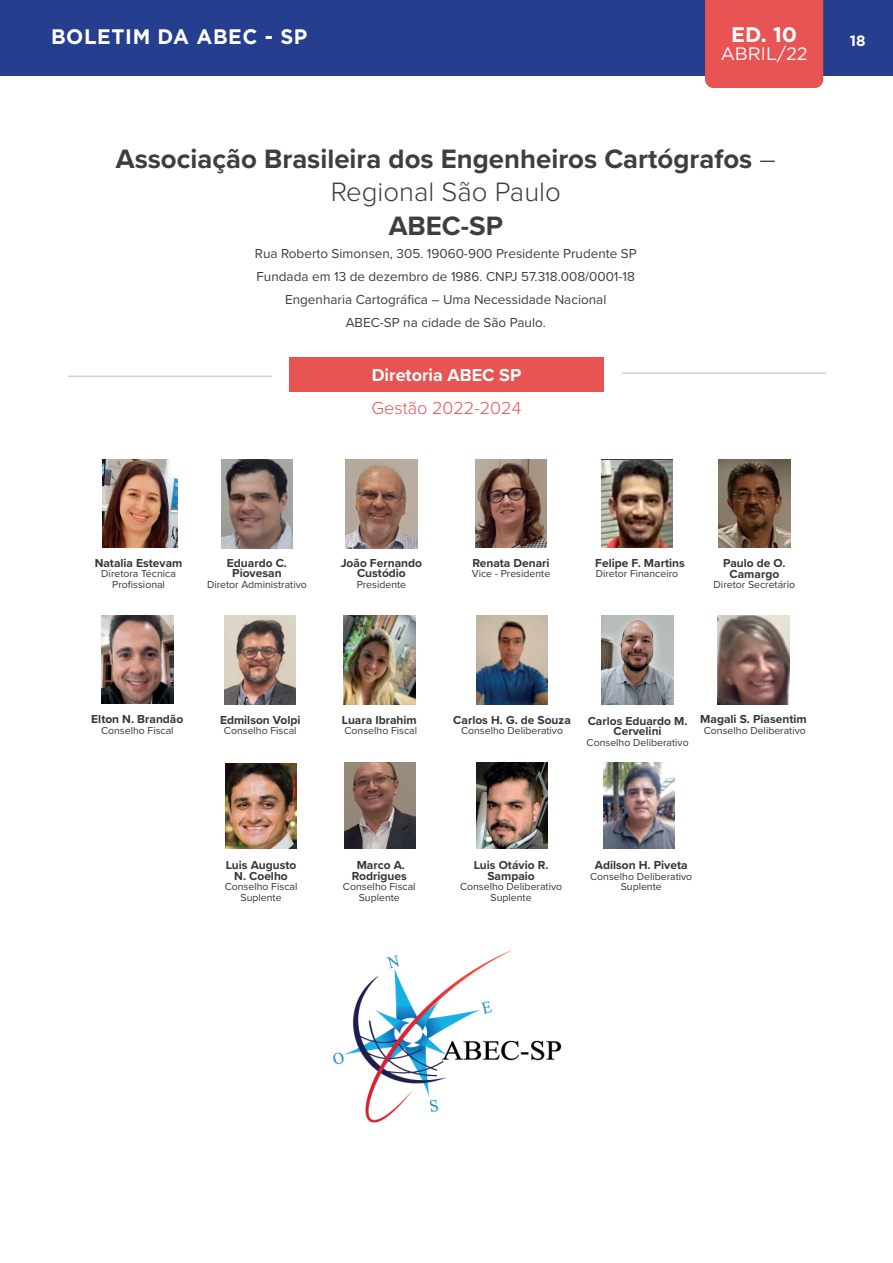
<style>
.page{position:relative;width:893px;height:1263px;background:#fff}
.page>*{position:absolute;margin:0;border:0;box-sizing:border-box;transform-origin:0 0}
.t1{font:700 27.6px/33px "Proxima Nova";color:#3e3e3f;text-align:center}
.t2{font:700 21px "Gotham";letter-spacing:.03em;color:#fff}
.t3{font:300 18px "Proxima Nova";color:#e85353}
.t4{font:700 18px "Proxima Nova";color:#fff}
.t5{font:18px "Gotham";color:#fff}
.t6{font:700 15px "Gotham";color:#fff}
.t7{font:13.5px/23px "Proxima Nova";color:#3e3e3f;text-align:center}
.t8{font:700 12px/10.5px "Proxima Nova";color:#343737;text-align:center}
.t9{font:10.5px/10.5px "Proxima Nova";color:#343737;text-align:center}
.s1{font-weight:300}
</style>
<div class="page">
<div style="left:0;top:0;width:893px;height:75px;background:#253f8e"></div>
<div style="left:705px;top:0;width:118px;height:88px;background:#e85353"></div>
<div style="left:289px;top:357px;width:315px;height:34px;background:#e85353"></div>
<hr style="left:68px;top:376px;width:204px;height:1px;background:#d1d2d4">
<hr style="left:622px;top:372px;width:204px;height:2px;background:#d1d2d4">
<img style="left:333px;top:950px;width:229px;height:173px">
<img style="left:225px;top:616px;width:71px;height:89px">
<img style="left:344px;top:616px;width:71px;height:89px">
<img style="left:102px;top:616px;width:71px;height:88px">
<img style="left:225px;top:763px;width:72px;height:85px">
<img style="left:718px;top:615px;width:71px;height:89px">
<img style="left:719px;top:459px;width:71px;height:89px">
<img style="left:346px;top:459px;width:71px;height:89px">
<img style="left:476px;top:763px;width:72px;height:86px">
<img style="left:344px;top:763px;width:72px;height:86px">
<img style="left:603px;top:763px;width:72px;height:86px">
<img style="left:601px;top:460px;width:72px;height:88px">
<img style="left:476px;top:616px;width:72px;height:88px">
<img style="left:602px;top:616px;width:71px;height:88px">
<img style="left:475px;top:459px;width:72px;height:89px">
<img style="left:221px;top:459px;width:72px;height:89px">
<img style="left:103px;top:459px;width:75px;height:89px">
<h2 class="t2" style="left:731px;top:22px;width:68px">ED. 10</h2>
<h3 class="t5" style="left:721px;top:42px;width:88px">ABRIL/22</h3>
<h2 class="t2" style="left:51px;top:24px;width:258px">BOLETIM DA ABEC - SP</h2>
<h3 class="t6" style="left:850px;top:32px;width:17px">18</h3>
<h1 class="t1" style="left:116px;top:142px;width:661px">Associação Brasileira dos Engenheiros Cartógrafos <span class="s1">–<br>Regional São Paulo</span></h1>
<h1 class="t1" style="left:389px;top:208px;width:116px">ABEC-SP</h1>
<p class="t7" style="left:255px;top:241px;width:383px">Rua Roberto Simonsen, 305. 19060-900 Presidente Prudente SP Fundada em 13 de dezembro de 1986. CNPJ 57.318.008/0001-18<br>Engenharia Cartográfica – Uma Necessidade Nacional<br>ABEC-SP na cidade de São Paulo.</p>
<h3 class="t4" style="left:372px;top:362px;width:151px">Diretoria ABEC SP</h3>
<h3 class="t3" style="left:371px;top:395px;width:151px">Gestão 2022-2024</h3>
<p class="t8" style="left:95px;top:557px;width:89px">Natalia Estevam</p>
<p class="t9" style="left:101px;top:568px;width:76px">Diretora Técnica<br>Profissional</p>
<p class="t8" style="left:227px;top:557px;width:62px">Eduardo C.<br>Piovesan</p>
<p class="t9" style="left:207px;top:578px;width:101px">Diretor Administrativo</p>
<p class="t8" style="left:341px;top:557px;width:83px">João Fernando<br>Custódio</p>
<p class="t9" style="left:357px;top:578px;width:51px">Presidente</p>
<p class="t8" style="left:472px;top:557px;width:79px">Renata Denari</p>
<p class="t9" style="left:472px;top:568px;width:80px">Vice - Presidente</p>
<p class="t8" style="left:595px;top:557px;width:91px">Felipe F. Martins</p>
<p class="t9" style="left:596px;top:568px;width:84px">Diretor Financeiro</p>
<p class="t8" style="left:723px;top:558px;width:64px">Paulo de O.<br>Camargo</p>
<p class="t9" style="left:714px;top:579px;width:83px">Diretor Secretário</p>
<p class="t8" style="left:91px;top:713px;width:94px">Elton N. Brandão</p>
<p class="t9" style="left:101px;top:724px;width:74px">Conselho Fiscal</p>
<p class="t8" style="left:220px;top:714px;width:82px">Edmilson Volpi</p>
<p class="t9" style="left:224px;top:725px;width:74px">Conselho Fiscal</p>
<p class="t8" style="left:342px;top:714px;width:76px">Luara Ibrahim</p>
<p class="t9" style="left:344px;top:725px;width:74px">Conselho Fiscal</p>
<p class="t8" style="left:453px;top:714px;width:119px">Carlos H. G. de Souza</p>
<p class="t9" style="left:461px;top:725px;width:104px">Conselho Deliberativo</p>
<p class="t8" style="left:588px;top:715px;width:101px">Carlos Eduardo M.<br>Cervelini</p>
<p class="t9" style="left:587px;top:736px;width:104px">Conselho Deliberativo</p>
<p class="t8" style="left:700px;top:713px;width:108px">Magali S. Piasentim</p>
<p class="t9" style="left:704px;top:724px;width:104px">Conselho Deliberativo</p>
<p class="t8" style="left:226px;top:860px;width:72px">Luis Augusto<br>N. Coelho</p>
<p class="t9" style="left:225px;top:881px;width:74px">Conselho Fiscal<br>Suplente</p>
<p class="t8" style="left:352px;top:860px;width:56px">Marco A.<br>Rodrigues</p>
<p class="t9" style="left:343px;top:881px;width:74px">Conselho Fiscal<br>Suplente</p>
<p class="t8" style="left:474px;top:860px;width:76px">Luis Otávio R.<br>Sampaio</p>
<p class="t9" style="left:460px;top:881px;width:104px">Conselho Deliberativo<br>Suplente</p>
<p class="t8" style="left:595px;top:860px;width:94px">Adilson H. Piveta</p>
<p class="t9" style="left:590px;top:871px;width:104px">Conselho Deliberativo<br>Suplente</p>
</div>
